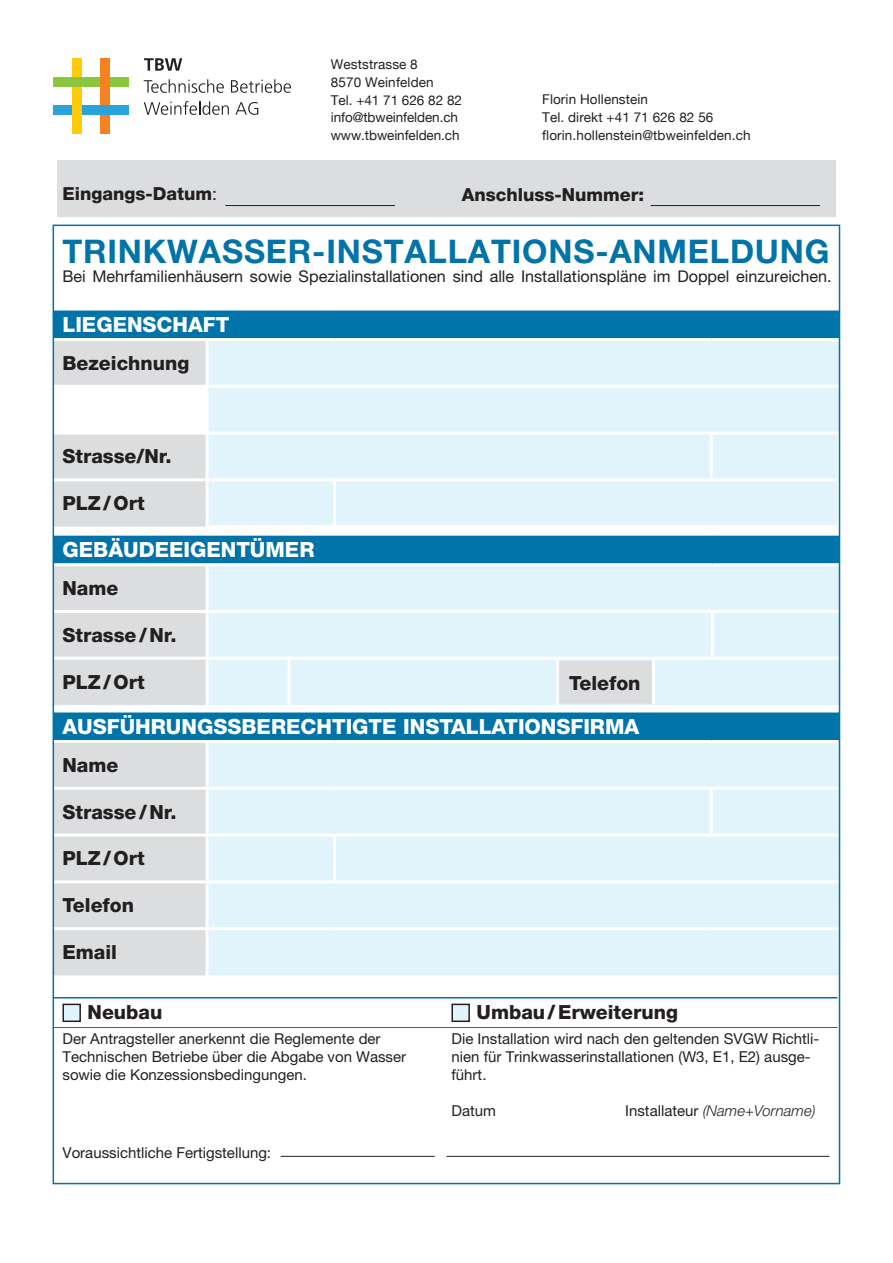
<style>
.page{position:relative;width:893px;height:1263px;background:#fff}
.page>*{position:absolute;margin:0;border:0;box-sizing:border-box;transform-origin:0 0}
.t1{font:700 32.55px "Helvetica Neue LT Pro";letter-spacing:.025em;color:#0073a8}
.t2{font:800 21px "Helvetica Neue LT Pro";color:#fff}
.t3{font:800 19.5px "Helvetica Neue LT Pro";color:#231f20}
.t4{font:800 18px "Helvetica Neue LT Pro";color:#231f20}
.t5{font:16.2px "Helvetica Neue LT Pro";color:#231f20}
.t6{font:15px/18px "Helvetica Neue LT Pro";color:#231f20}
.t7{font:italic 300 15px "Helvetica Neue LT Pro";color:#231f20}
.t8{font:13.5px/17.7px "Helvetica Neue";letter-spacing:.01em;color:#231f20}
.s1{font-family:"Helvetica Neue";font-weight:400;font-size:17.7px}
.s2{font-weight:400;font-style:normal}
</style>
<div class="page">
<div style="left:54px;top:310px;width:785px;height:30px;background:#0073a8"></div>
<svg style="left:56px;top:341px;width:150px;height:186px"></svg>
<div style="left:209px;top:341px;width:628px;height:184px;background:#e1f4fc"></div>
<hr style="left:54px;top:385px;width:153px;height:3px;background:#fff">
<hr style="left:54px;top:432px;width:153px;height:3px;background:#fff">
<hr style="left:54px;top:478px;width:153px;height:3px;background:#fff">
<hr style="left:207px;top:385px;width:128px;height:3px;background:#fff">
<hr style="left:335px;top:385px;width:376px;height:3px;background:#fff">
<hr style="left:711px;top:385px;width:128px;height:3px;background:#fff">
<hr style="left:207px;top:478px;width:128px;height:3px;background:#fff">
<hr style="left:335px;top:478px;width:376px;height:3px;background:#fff">
<hr style="left:711px;top:478px;width:129px;height:3px;background:#fff">
<hr style="left:54px;top:338px;width:153px;height:3px;background:#fff">
<hr style="left:207px;top:338px;width:128px;height:3px;background:#fff">
<hr style="left:335px;top:338px;width:376px;height:3px;background:#fff">
<hr style="left:711px;top:338px;width:128px;height:3px;background:#fff">
<hr style="left:207px;top:432px;width:128px;height:3px;background:#fff">
<hr style="left:335px;top:432px;width:376px;height:3px;background:#fff">
<hr style="left:711px;top:432px;width:129px;height:3px;background:#fff">
<hr style="left:710px;top:435px;width:3px;height:43px;background:#fff">
<hr style="left:333px;top:481px;width:3px;height:44px;background:#fff">
<div style="left:54px;top:712px;width:785px;height:29px;background:#0073a8"></div>
<div style="left:56px;top:743px;width:150px;height:232px;background:#dcdddf"></div>
<div style="left:209px;top:743px;width:628px;height:232px;background:#e1f4fc"></div>
<hr style="left:54px;top:787px;width:153px;height:3px;background:#fff">
<hr style="left:54px;top:833px;width:153px;height:3px;background:#fff">
<hr style="left:54px;top:880px;width:153px;height:3px;background:#fff">
<hr style="left:54px;top:927px;width:153px;height:3px;background:#fff">
<hr style="left:207px;top:787px;width:128px;height:3px;background:#fff">
<hr style="left:335px;top:787px;width:376px;height:3px;background:#fff">
<hr style="left:711px;top:787px;width:128px;height:3px;background:#fff">
<hr style="left:207px;top:833px;width:128px;height:3px;background:#fff">
<hr style="left:335px;top:833px;width:376px;height:3px;background:#fff">
<hr style="left:711px;top:833px;width:128px;height:3px;background:#fff">
<hr style="left:207px;top:880px;width:128px;height:3px;background:#fff">
<hr style="left:335px;top:880px;width:376px;height:3px;background:#fff">
<hr style="left:711px;top:880px;width:128px;height:3px;background:#fff">
<hr style="left:207px;top:927px;width:128px;height:3px;background:#fff">
<hr style="left:335px;top:927px;width:376px;height:3px;background:#fff">
<hr style="left:711px;top:927px;width:128px;height:3px;background:#fff">
<hr style="left:54px;top:740px;width:153px;height:3px;background:#fff">
<hr style="left:207px;top:740px;width:128px;height:3px;background:#fff">
<hr style="left:335px;top:740px;width:376px;height:3px;background:#fff">
<hr style="left:711px;top:740px;width:128px;height:3px;background:#fff">
<hr style="left:710px;top:790px;width:3px;height:43px;background:#fff">
<hr style="left:333px;top:836px;width:3px;height:44px;background:#fff">
<svg style="left:56px;top:998px;width:781px;height:25px"></svg>
<hr style="left:54px;top:997px;width:389px;height:1px;background:#0073a8">
<hr style="left:443px;top:997px;width:394px;height:1px;background:#0073a8">
<hr style="left:54px;top:1027px;width:389px;height:1px;background:#0073a8">
<hr style="left:443px;top:1027px;width:394px;height:1px;background:#0073a8">
<div style="left:63px;top:1004px;width:17px;height:17px;background:#e1f4fc"></div>
<div style="left:63px;top:1004px;width:18px;height:18px;border:2px solid #231f20"></div>
<div style="left:452px;top:1004px;width:17px;height:17px;background:#e1f4fc"></div>
<div style="left:451px;top:1004px;width:19px;height:18px;border:2px solid #231f20"></div>
<hr style="left:281px;top:1156px;width:154px;height:1px;background:#231f20">
<hr style="left:446px;top:1156px;width:383px;height:1px;background:#231f20">
<div style="left:57px;top:160px;width:778px;height:57px;background:#dcdddf"></div>
<hr style="left:225px;top:205px;width:170px;height:1px;background:#231f20">
<hr style="left:651px;top:205px;width:169px;height:1px;background:#231f20">
<div style="left:100px;top:90px;width:10px;height:44px;background:#f58220"></div>
<div style="left:72px;top:59px;width:9px;height:45px;background:#feca0a"></div>
<div style="left:53px;top:77px;width:75px;height:10px;background:#8bc63e"></div>
<div style="left:53px;top:105px;width:75px;height:10px;background:#2aa2db"></div>
<div style="left:100px;top:59px;width:10px;height:44px;background:#f58220"></div>
<div style="left:72px;top:91px;width:9px;height:43px;background:#feca0a"></div>
<svg style="left:144px;top:58px;width:38px;height:13px"></svg>
<svg style="left:144px;top:79px;width:80px;height:14px"></svg>
<svg style="left:231px;top:79px;width:60px;height:14px"></svg>
<svg style="left:144px;top:101px;width:85px;height:14px"></svg>
<svg style="left:235px;top:102px;width:23px;height:13px"></svg>
<svg style="left:54px;top:535px;width:785px;height:170px;background:#bddbe9"></svg>
<hr style="left:556px;top:660px;width:3px;height:45px;background:#fff">
<hr style="left:652px;top:659px;width:3px;height:45px;background:#fff">
<p class="t8" style="left:331px;top:56px;width:133px">Weststrasse 8<br>8570 Weinfelden<br>Tel. +41 71 626 82 82 info@tbweinfelden.ch www.tbweinfelden.ch</p>
<p class="t8" style="left:542px;top:92px;width:210px">Florin Hollenstein<br>Tel. direkt +41 71 626 82 56 florin.hollenstein@tbweinfelden.ch</p>
<p class="t4" style="left:63px;top:183px;width:156px">Eingangs-Datum<span class="s1">:</span></p>
<p class="t4" style="left:462px;top:184px;width:184px">Anschluss-Nummer:</p>
<h1 class="t1" style="left:62px;top:231px;width:769px">TRINKWASSER-INSTALLATIONS-ANMELDUNG</h1>
<p class="t5" style="left:62px;top:267px;width:771px">Bei Mehrfamilienhäusern sowie Spezialinstallationen sind alle Installationspläne im Doppel einzureichen.</p>
<h2 class="t2" style="left:63px;top:312px;width:168px">LIEGENSCHAFT</h2>
<h3 class="t3" style="left:63px;top:351px;width:128px">Bezeichnung</h3>
<h3 class="t3" style="left:63px;top:445px;width:111px">Strasse/Nr.</h3>
<h3 class="t3" style="left:63px;top:492px;width:84px">PLZ/Ort</h3>
<h2 class="t2" style="left:63px;top:537px;width:253px">GEBÄUDEEIGENTÜMER</h2>
<h3 class="t3" style="left:63px;top:576px;width:57px">Name</h3>
<h3 class="t3" style="left:63px;top:623px;width:115px">Strasse/Nr.</h3>
<h3 class="t3" style="left:63px;top:670px;width:84px">PLZ/Ort</h3>
<h2 class="t2" style="left:63px;top:714px;width:578px">AUSFÜHRUNGSSBERECHTIGTE INSTALLATIONSFIRMA</h2>
<h3 class="t3" style="left:63px;top:753px;width:57px">Name</h3>
<h3 class="t3" style="left:63px;top:800px;width:115px">Strasse/Nr.</h3>
<h3 class="t3" style="left:63px;top:847px;width:84px">PLZ/Ort</h3>
<h3 class="t3" style="left:63px;top:894px;width:73px">Telefon</h3>
<h3 class="t3" style="left:63px;top:940px;width:56px">Email</h3>
<h3 class="t3" style="left:569px;top:671px;width:73px">Telefon</h3>
<h3 class="t3" style="left:88px;top:1000px;width:76px">Neubau</h3>
<h3 class="t3" style="left:477px;top:1000px;width:203px">Umbau/Erweiterung</h3>
<p class="t6" style="left:63px;top:1030px;width:345px">Der Antragsteller anerkennt die Reglemente der<br>Technischen Betriebe über die Abgabe von Wasser sowie die Konzessionsbedingungen.</p>
<p class="t6" style="left:451px;top:1030px;width:369px">Die Installation wird nach den geltenden SVGW Richtli&shy;nien für Trinkwasserinstallationen (W3, E1, E2) ausge&shy;führt.</p>
<p class="t6" style="left:451px;top:1102px;width:46px">Datum</p>
<p class="t7" style="left:625px;top:1102px;width:192px"><span class="s2">Installateur</span> (Name+Vorname)</p>
<p class="t6" style="left:63px;top:1144px;width:210px">Voraussichtliche Fertigstellung:</p>
</div>
